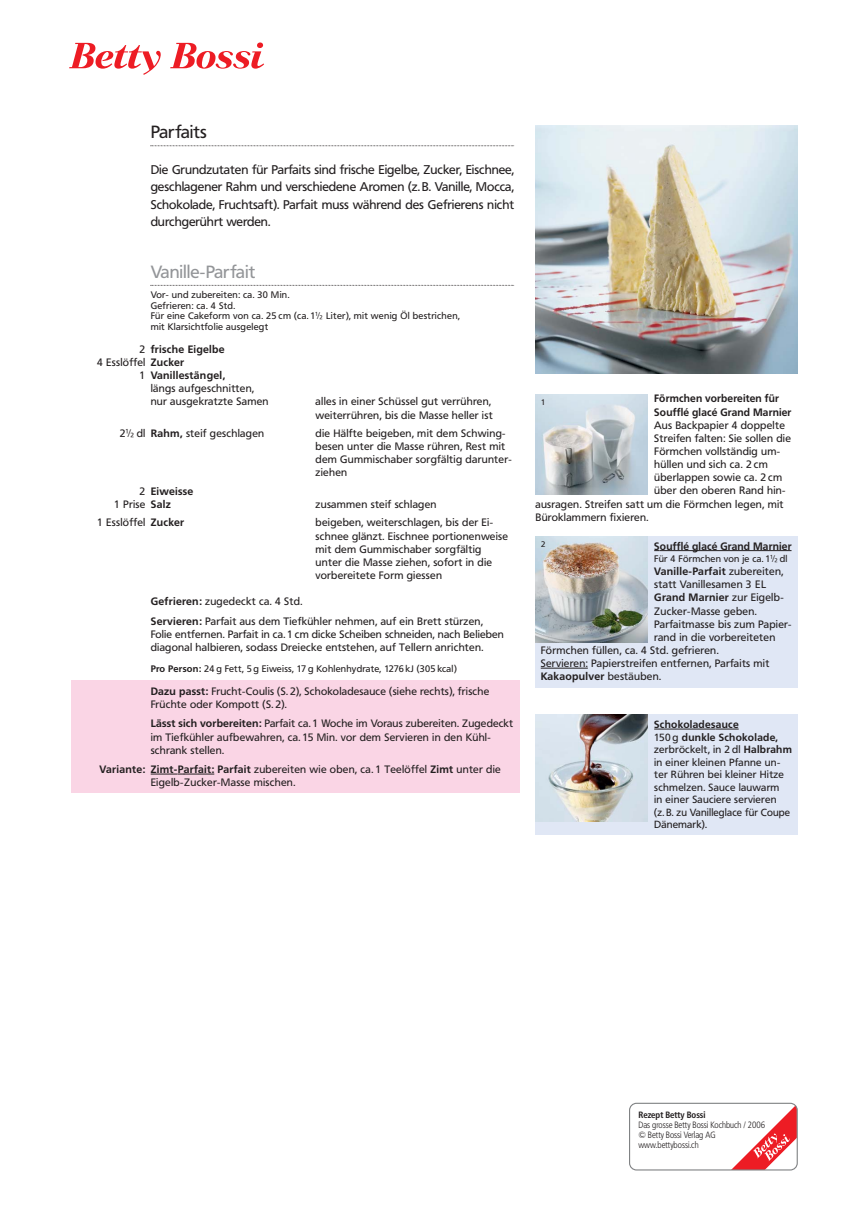
<style>
.page{position:relative;width:851px;height:1205px;background:#fff}
.page>*{position:absolute;margin:0;border:0;box-sizing:border-box;transform-origin:0 0}
.t1{font:17.5px "Frutiger B Bn";color:#939598}
.t2{font:17.5px "Frutiger B Bn";color:#231f20}
.t3{font:12.5px/17.5px "Frutiger B Bn";color:#231f20;text-align:justify}
.t4{font:10.62px/13.1px "Frutiger B Bn";letter-spacing:.025em;color:#231f20}
.t5{font:700 10.62px/13.1px "Frutiger B Bn";letter-spacing:.015em;color:#231f20}
.t6{font:10.25px/12.5px "Frutiger B Bn";letter-spacing:.025em;color:#231f20}
.t7{font:9.38px/10.6px "Frutiger B Bn";letter-spacing:.03em;color:#231f20}
.t8{font:9px/10px "Frutiger BB Con Light";color:#231f20}
.t9{font:9px "Frutiger BB Con Bold";color:#231f20}
.t10{font:8px "Frutiger B Bn";color:#231f20}
.s1{font-weight:400}
.s2{font-weight:700}
</style>
<div class="page">
<svg style="left:69px;top:43px;width:92px;height:32px"></svg>
<svg style="left:170px;top:42px;width:94px;height:27px"></svg>
<svg style="left:629px;top:1103px;width:168px;height:67px"></svg>
<img style="left:535px;top:125px;width:262px;height:248px">
<img style="left:535px;top:394px;width:112px;height:100px">
<div style="left:535px;top:536px;width:262px;height:151px;background:#e0e7f5"></div>
<hr style="left:659px;top:550px;width:72px;height:1px;background:#231f20">
<hr style="left:731px;top:550px;width:60px;height:1px;background:#231f20">
<hr style="left:540px;top:668px;width:33px;height:1px;background:#231f20">
<svg style="left:573px;top:668px;width:14px;height:1px"></svg>
<img style="left:535px;top:536px;width:112px;height:106px">
<div style="left:535px;top:715px;width:262px;height:120px;background:#e0e7f5"></div>
<hr style="left:654px;top:729px;width:61px;height:1px;background:#231f20">
<svg style="left:715px;top:729px;width:23px;height:1px"></svg>
<img style="left:535px;top:715px;width:112px;height:106px">
<div style="left:71px;top:680px;width:448px;height:113px;background:#fad5e5"></div>
<svg style="left:151px;top:145px;width:363px;height:1px"></svg>
<svg style="left:151px;top:285px;width:363px;height:1px"></svg>
<svg style="left:151px;top:774px;width:63px;height:1px"></svg>
<h1 class="t2" style="left:151px;top:125px;width:57px">Parfaits</h1>
<p class="t3" style="left:151px;top:161px;width:365px">Die Grundzutaten für Parfaits sind frische Eigelbe, Zucker, Eischnee, geschlagener Rahm und verschiedene Aromen (z.B. Vanille, Mocca, Schokolade, Fruchtsaft). Parfait muss während des Gefrierens nicht durchgerührt werden.</p>
<h1 class="t1" style="left:151px;top:264px;width:106px">Vanille-Parfait</h1>
<p class="t7" style="left:151px;top:290px;width:311px">Vor- und zubereiten: ca. 30 Min.<br>Gefrieren: ca. 4 Std.<br>Für eine Cakeform von ca. 25 cm (ca. 1¿ Liter), mit wenig Öl bestrichen, mit Klarsichtfolie ausgelegt</p>
<p class="t5" style="left:97px;top:343px;width:129px;text-indent:42px"><span class="s1">2</span> frische Eigelbe<br><span class="s1">4 Esslöffel</span> Zucker</p>
<p class="t4" style="left:151px;top:370px;width:119px;text-indent:-11px">1 <span class="s2">Vanillestängel,<br></span>längs aufgeschnitten, nur ausgekratzte Samen</p>
<p class="t4" style="left:315px;top:396px;width:179px">alles in einer Schüssel gut verrühren, weiterrühren, bis die Masse heller ist</p>
<p class="t4" style="left:120px;top:428px;width:146px">2¿ dl <span class="s2">Rahm,</span> steif geschlagen</p>
<p class="t4" style="left:315px;top:428px;width:198px">die Hälfte beigeben, mit dem Schwing&shy;besen unter die Masse rühren, Rest mit dem Gummischaber sorgfältig darunter&shy;ziehen</p>
<p class="t5" style="left:114px;top:485px;width:81px;text-indent:25px"><span class="s1">2</span> Eiweisse<br><span class="s1">1 Prise</span> Salz</p>
<p class="t4" style="left:315px;top:498px;width:122px">zusammen steif schlagen</p>
<p class="t4" style="left:97px;top:517px;width:89px">1 Esslöffel <span class="s2">Zucker</span></p>
<p class="t4" style="left:315px;top:517px;width:194px">beigeben, weiterschlagen, bis der Ei&shy;schnee glänzt. Eischnee portionenweise mit dem Gummischaber sorgfältig unter die Masse ziehen, sofort in die vorbereitete Form giessen</p>
<p class="t4" style="left:151px;top:593px;width:334px;line-height:19.4px"><span class="s2">Gefrieren:</span> zugedeckt ca. 4 Std.<br><span class="s2">Servieren:</span> Parfait aus dem Tiefkühler nehmen, auf ein Brett stürzen,</p>
<p class="t4" style="left:151px;top:628px;width:354px">Folie entfernen. Parfait in ca. 1 cm dicke Scheiben schneiden, nach Belieben diagonal halbieren, sodass Dreiecke entstehen, auf Tellern anrichten.</p>
<p class="t7" style="left:151px;top:664px;width:307px"><span class="s2">Pro Person:</span> 24 g Fett, 5 g Eiweiss, 17 g Kohlenhydrate, 1276 kJ (305 kcal)</p>
<p class="t4" style="left:151px;top:685px;width:340px"><span class="s2">Dazu passt:</span> Frucht-Coulis (S. 2), Schokoladesauce (siehe rechts), frische<br>Früchte oder Kompott (S. 2).</p>
<p class="t4" style="left:151px;top:718px;width:364px"><span class="s2">Lässt sich vorbereiten:</span> Parfait ca. 1 Woche im Voraus zubereiten. Zugedeckt im Tiefkühler aufbewahren, ca. 15 Min. vor dem Servieren in den Kühl&shy;schrank stellen.</p>
<p class="t4" style="left:151px;top:763px;width:351px;text-indent:-51px"><span class="s2">Variante: Zimt-Parfait: Parfait</span> zubereiten wie oben, ca. 1 Teelöffel <span class="s2">Zimt</span> unter die<br>Eigelb-Zucker-Masse mischen.</p>
<p class="t5" style="left:654px;top:393px;width:139px">Förmchen vorbereiten für<br>Soufflé glacé Grand Marnier</p>
<p class="t4" style="left:654px;top:419px;width:132px">Aus Backpapier 4 doppelte</p>
<p class="t4" style="left:654px;top:432px;width:138px">Streifen falten: Sie sollen die</p>
<p class="t4" style="left:654px;top:445px;width:127px">Förmchen vollständig um-</p>
<p class="t4" style="left:654px;top:459px;width:115px">hüllen und sich ca. 2 cm</p>
<p class="t4" style="left:654px;top:472px;width:129px">überlappen sowie ca. 2 cm</p>
<p class="t4" style="left:654px;top:485px;width:133px">über den oberen Rand hin-</p>
<p class="t4" style="left:535px;top:498px;width:249px">ausragen. Streifen satt um die Förmchen legen, mit</p>
<p class="t4" style="left:535px;top:511px;width:115px">Büroklammern fixieren.</p>
<p class="t10" style="left:541px;top:399px;width:6px">1</p>
<p class="t10" style="left:541px;top:541px;width:6px">2</p>
<p class="t5" style="left:654px;top:540px;width:139px">Soufflé glacé Grand Marnier</p>
<p class="t7" style="left:654px;top:554px;width:135px">Für 4 Förmchen von je ca. 1¿ dl</p>
<p class="t5" style="left:654px;top:566px;width:131px">Vanille-Parfait <span class="s1">zubereiten,</span></p>
<p class="t4" style="left:654px;top:579px;width:114px">statt Vanillesamen 3 EL</p>
<p class="t5" style="left:654px;top:592px;width:131px">Grand Marnier <span class="s1">zur Eigelb-</span></p>
<p class="t4" style="left:654px;top:605px;width:104px">Zucker-Masse geben.</p>
<p class="t4" style="left:654px;top:618px;width:139px">Parfaitmasse bis zum Papier-</p>
<p class="t4" style="left:654px;top:631px;width:123px">rand in die vorbereiteten</p>
<p class="t4" style="left:540px;top:644px;width:179px">Förmchen füllen, ca. 4 Std. gefrieren.</p>
<p class="t4" style="left:540px;top:658px;width:230px">Servieren: Papierstreifen entfernen, Parfaits mit</p>
<p class="t5" style="left:540px;top:671px;width:122px">Kakaopulver <span class="s1">bestäuben.</span></p>
<p class="t6" style="left:654px;top:719px;width:139px"><span class="s2">Schokoladesauce<br></span>150 g <span class="s2">dunkle Schokolade, </span>zerbröckelt, in 2 dl <span class="s2">Halbrahm </span>in einer kleinen Pfanne un&shy;ter Rühren bei kleiner Hitze schmelzen. Sauce lauwarm<br>in einer Sauciere servieren<br>(z. B. zu Vanilleglace für Coupe<br>Dänemark).</p>
<p class="t9" style="left:638px;top:1111px;width:69px">Rezept Betty Bossi</p>
<p class="t8" style="left:638px;top:1121px;width:128px">Das grosse Betty Bossi Kochbuch / 2006 © Betty Bossi Verlag AG www.bettybossi.ch</p>
</div>
